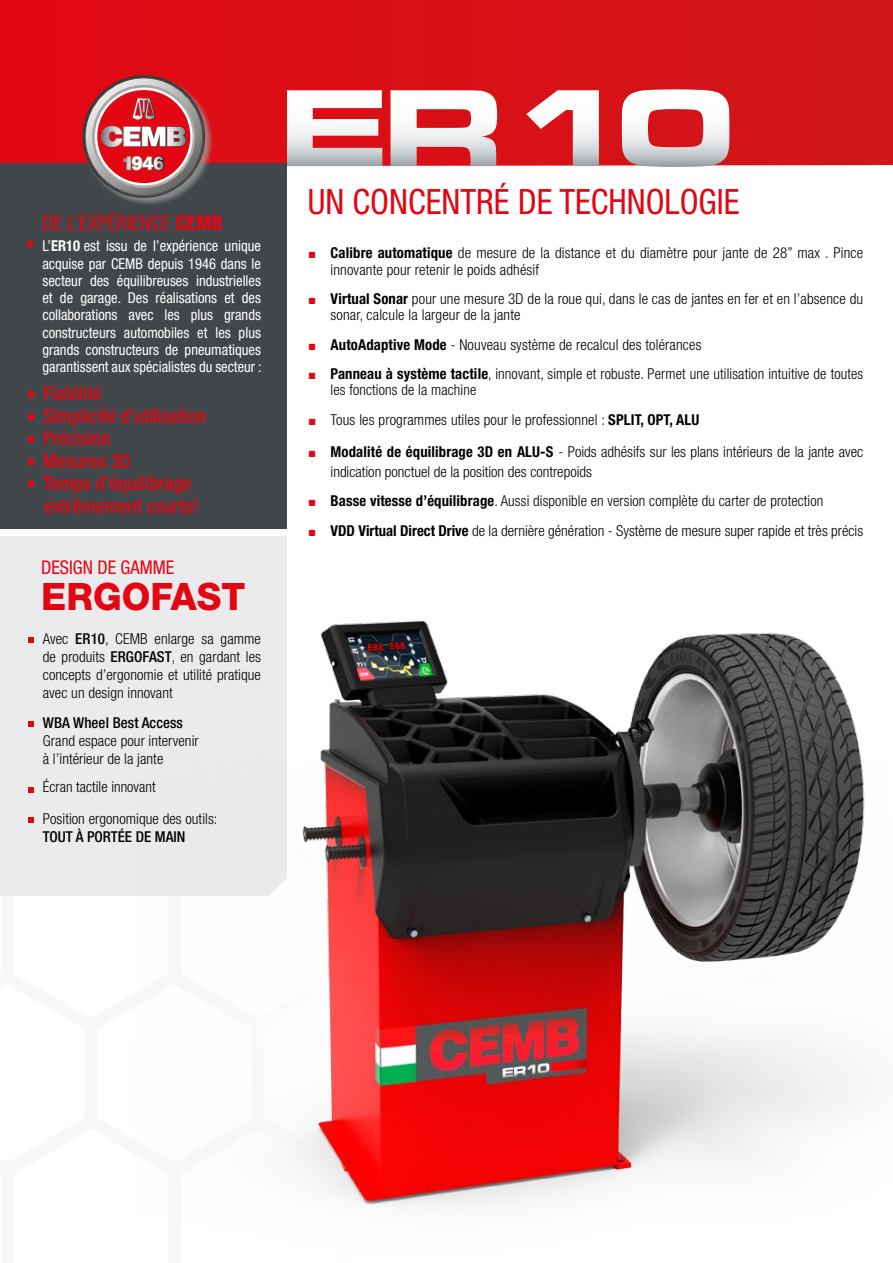
<style>
.page{position:relative;width:893px;height:1263px;background:#fff}
.page>*{position:absolute;margin:0;border:0;box-sizing:border-box;transform-origin:0 0}
.t1{font:113.7px "Microgramma D Bold Exte";color:#fff;scale:1.13 1}
.t2{font:800 37.8px "Helvetica Neue LT Std";color:#e30613}
.t3{font:condensed 34.95px "Helvetica Neue LT Std";color:#e30613}
.t4{font:condensed 20.4px "Helvetica Neue LT Std";color:#e30613}
.t5{font:500 condensed 19.65px/22.5px "Helvetica Neue LT Std";color:#e30613}
.t6{font:condensed 18.9px "Helvetica Neue LT Std";color:#e30613}
.t7{font:300 condensed 15px/18px "Helvetica Neue LT Std";letter-spacing:.01em;color:#000}
.t8{font:condensed 15px/17.2px "Helvetica Neue LT Std";color:#fff;text-align:justify}
.t9{font:500 condensed 15px "Helvetica Neue LT Std";letter-spacing:.005em;color:#000}
.s1{font-weight:800}
.s2{font-weight:700}
.s3{font-weight:500}
.s4{font-family:"Times New Roman";font-weight:400;font-stretch:normal;font-size:13.5px;color:#e30613}
</style>
<div class="page">
<svg style="left:0;top:0;width:893px;height:166px;background:#d71017"></svg>
<div style="left:0;top:536px;width:287px;height:281px;background:#e9ebec"></div>
<div style="left:0;top:164px;width:287px;height:365px;background:#404649"></div>
<div style="left:82px;top:75px;width:132px;height:132px;background:#9d9d9c;opacity:.75"></div>
<svg style="left:81px;top:74px;width:126px;height:125px;background:#b65a60"></svg>
<img style="left:133px;top:602px;width:732px;height:606px">
<svg style="left:27px;top:241px;width:6px;height:6px"></svg>
<svg style="left:28px;top:637px;width:5px;height:5px"></svg>
<svg style="left:28px;top:721px;width:5px;height:5px"></svg>
<svg style="left:28px;top:787px;width:5px;height:5px"></svg>
<svg style="left:0;top:817px;width:433px;height:391px"></svg>
<svg style="left:28px;top:392px;width:6px;height:5px"></svg>
<svg style="left:28px;top:414px;width:6px;height:6px"></svg>
<svg style="left:28px;top:437px;width:6px;height:5px"></svg>
<svg style="left:28px;top:459px;width:6px;height:6px"></svg>
<svg style="left:28px;top:482px;width:6px;height:5px"></svg>
<h3 class="t4" style="left:43px;top:211px;width:182px">DE L’EXPÉRIENCE <span class="s1">CEMB</span></h3>
<p class="t8" style="left:42px;top:237px;width:221px">L’<span class="s2">ER10</span> est issu de l’expérience unique acquise par CEMB depuis 1946 dans le secteur des équilibreuses industrielles et de garage. Des réalisations et des collaborations avec les plus grands constructeurs automobiles et les plus grands constructeurs de pneumatiques garantissent aux spécialistes du secteur :</p>
<h3 class="t5" style="left:43px;top:382px;width:165px">Fiabilité<br>Simplicité d’utilisation<br>Précision<br>Mesures 3D<br>Temps d’équilibrage extrêmement courts!</h3>
<p class="t6" style="left:41px;top:557px;width:135px">DESIGN DE GAMME</p>
<h2 class="t2" style="left:41px;top:574px;width:206px">ERGOFAST</h2>
<p class="t7" style="left:43px;top:629px;width:220px;text-align:justify">Avec <span class="s3">ER10</span>, CEMB enlarge sa gamme de produits <span class="s3">ERGOFAST</span>, en gardant les concepts d’ergonomie et utilité pratique avec un design innovant</p>
<p class="t9" style="left:43px;top:713px;width:142px">WBA Wheel Best Access</p>
<p class="t7" style="left:43px;top:731px;width:157px">Grand espace pour intervenir à l’intérieur de la jante</p>
<p class="t7" style="left:43px;top:771px;width:176px;line-height:31.5px">Écran tactile innovant<br>Position ergonomique des outils:</p>
<p class="t9" style="left:43px;top:827px;width:144px">TOUT À PORTÉE DE MAIN</p>
<h1 class="t1" style="left:281px;top:51px;width:402px">ER 10</h1>
<h3 class="t3" style="left:308px;top:181px;width:433px">UN CONCENTRÉ DE TECHNOLOGIE</h3>
<p class="t7" style="left:331px;top:245px;width:534px;line-height:16.5px;text-indent:-22px"><span class="s4">■</span> <span class="s2">Calibre automatique</span> de mesure de la distance et du diamètre pour jante de 28” max . Pince innovante pour retenir le poids adhésif</p>
<p class="t7" style="left:331px;top:290px;width:534px;line-height:16.5px;text-indent:-23px"><span class="s4">■</span> <span class="s2">Virtual Sonar</span> pour une mesure 3D de la roue qui, dans le cas de jantes en fer et en l’absence du sonar, calcule la largeur de la jante</p>
<p class="t7" style="left:308px;top:335px;width:395px"><span class="s4">■</span> <span class="s2">AutoAdaptive Mode</span> - Nouveau système de recalcul des tolérances</p>
<p class="t7" style="left:331px;top:365px;width:534px;line-height:16.5px;text-indent:-22px"><span class="s4">■</span> <span class="s2">Panneau à système tactile</span>, innovant, simple et robuste. Permet une utilisation intuitive de toutes les fonctions de la machine</p>
<p class="t7" style="left:308px;top:410px;width:393px"><span class="s4">■</span> Tous les programmes utiles pour le professionnel : <span class="s2">SPLIT, OPT, ALU</span></p>
<p class="t7" style="left:331px;top:442px;width:534px;line-height:19.8px;text-indent:-22px"><span class="s4">■</span> <span class="s2">Modalité de équilibrage 3D en ALU-S</span> - Poids adhésifs sur les plans intérieurs de la jante avec indication ponctuel de la position des contrepoids</p>
<p class="t7" style="left:308px;top:492px;width:517px"><span class="s4">■</span> <span class="s2">Basse vitesse d’équilibrage</span>. Aussi disponible en version complète du carter de protection</p>
<p class="t7" style="left:308px;top:521px;width:557px"><span class="s4">■</span> <span class="s2">VDD Virtual Direct Drive</span> de la dernière génération - Système de mesure super rapide et très précis</p>
</div>
